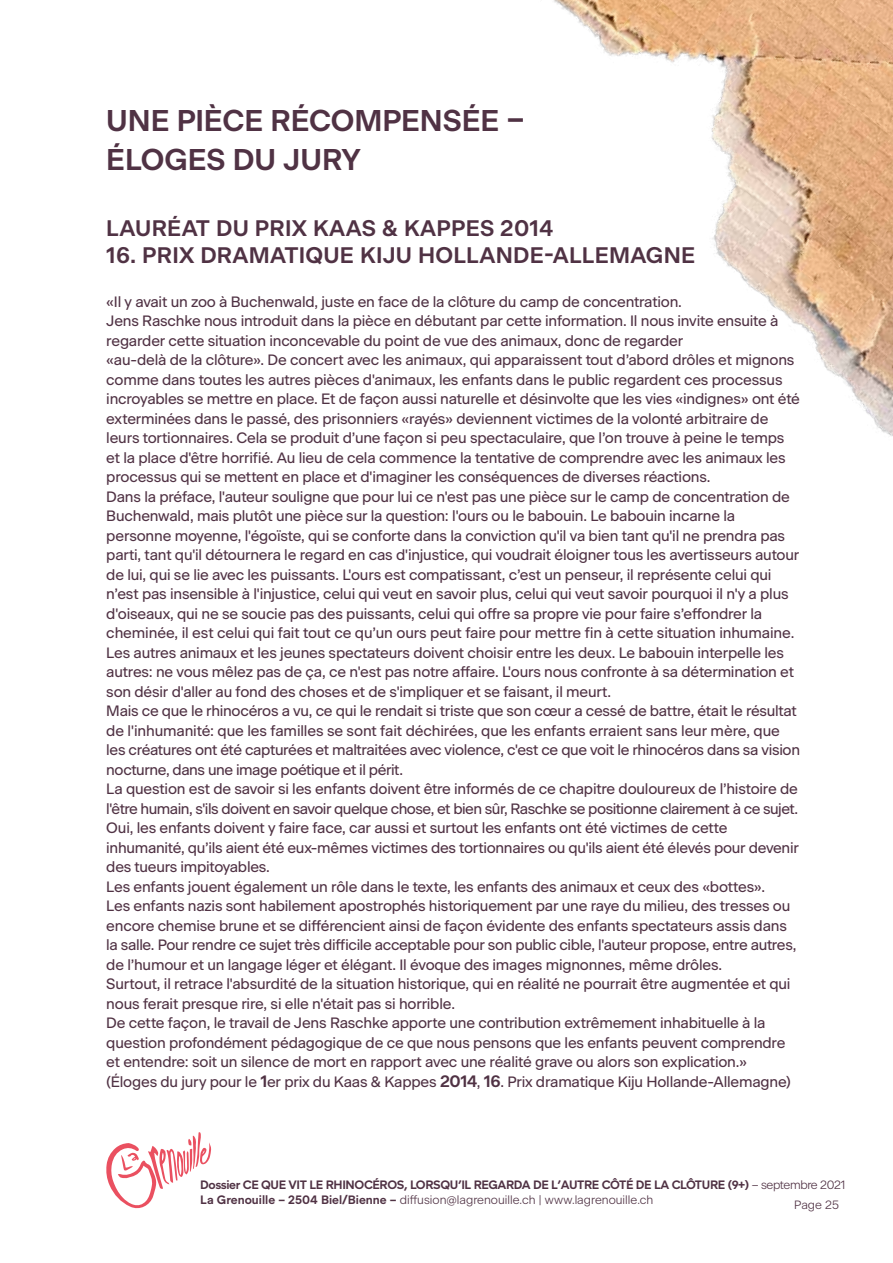
<style>
.page{position:relative;width:893px;height:1263px;background:#fff}
.page>*{position:absolute;margin:0;border:0;box-sizing:border-box;transform-origin:0 0}
.t1{font:600 30px/39px "Beausite Classic";letter-spacing:-.005em;color:#503244}
.t2{font:600 22.5px "Beausite Classic";letter-spacing:.01em;color:#503244}
.t3{font:15px/19.5px "Beausite Classic";letter-spacing:-.015em;color:#503244}
.t4{font:700 12px "Epoque Grotesk";letter-spacing:-.03em;color:#503244}
.t5{font:300 12px "Beausite Classic";color:#503244}
.s1{font-weight:600;font-size:16.5px}
.s2{font-family:"Beausite Classic";font-weight:300}
.s3{font-family:"Epoque Grotesk";font-weight:700}
</style>
<div class="page">
<img style="left:554px;top:0;width:339px;height:436px">
<svg style="left:106px;top:1132px;width:105px;height:77px"></svg>
<h1 class="t1" style="left:106px;top:99px;width:420px">UNE PIÈCE RÉCOMPENSÉE –<br>ÉLOGES DU JURY</h1>
<h2 class="t2" style="left:106px;top:211px;width:448px">LAURÉAT DU PRIX KAAS &amp; KAPPES 2014</h2>
<h2 class="t2" style="left:106px;top:238px;width:590px">16. PRIX DRAMATIQUE KIJU HOLLANDE-ALLEMAGNE</h2>
<p class="t3" style="left:106px;top:290px;width:695px">«Il y avait un zoo à Buchenwald, juste en face de la clôture du camp de concentration.<br>Jens Raschke nous introduit dans la pièce en débutant par cette information. Il nous invite ensuite à regarder cette situation inconcevable du point de vue des animaux, donc de regarder<br>«au-delà de la clôture». De concert avec les animaux, qui apparaissent tout d’abord drôles et mignons comme dans toutes les autres pièces d'animaux, les enfants dans le public regardent ces processus incroyables se mettre en place. Et de façon aussi naturelle et désinvolte que les vies «indignes» ont été exterminées dans le passé, des prisonniers «rayés» deviennent victimes de la volonté arbitraire de leurs tortionnaires. Cela se produit d’une façon si peu spectaculaire, que l’on trouve à peine le temps et la place d'être horrifié. Au lieu de cela commence la tentative de comprendre avec les animaux les processus qui se mettent en place et d'imaginer les conséquences de diverses réactions.<br>Dans la préface, l'auteur souligne que pour lui ce n'est pas une pièce sur le camp de concentration de Buchenwald, mais plutôt une pièce sur la question: l'ours ou le babouin. Le babouin incarne la personne moyenne, l'égoïste, qui se conforte dans la conviction qu'il va bien tant qu'il ne prendra pas parti, tant qu'il détournera le regard en cas d'injustice, qui voudrait éloigner tous les avertisseurs autour de lui, qui se lie avec les puissants. L'ours est compatissant, c’est un penseur, il représente celui qui n’est pas insensible à l'injustice, celui qui veut en savoir plus, celui qui veut savoir pourquoi il n'y a plus d'oiseaux, qui ne se soucie pas des puissants, celui qui offre sa propre vie pour faire s’effondrer la cheminée, il est celui qui fait tout ce qu’un ours peut faire pour mettre fin à cette situation inhumaine.<br>Les autres animaux et les jeunes spectateurs doivent choisir entre les deux. Le babouin interpelle les autres: ne vous mêlez pas de ça, ce n'est pas notre affaire. L'ours nous confronte à sa détermination et son désir d'aller au fond des choses et de s'impliquer et se faisant, il meurt.<br>Mais ce que le rhinocéros a vu, ce qui le rendait si triste que son cœur a cessé de battre, était le résultat de l'inhumanité: que les familles se sont fait déchirées, que les enfants erraient sans leur mère, que les créatures ont été capturées et maltraitées avec violence, c'est ce que voit le rhinocéros dans sa vision nocturne, dans une image poétique et il périt.<br>La question est de savoir si les enfants doivent être informés de ce chapitre douloureux de l’histoire de l'être humain, s'ils doivent en savoir quelque chose, et bien sûr, Raschke se positionne clairement à ce sujet.<br>Oui, les enfants doivent y faire face, car aussi et surtout les enfants ont été victimes de cette inhumanité, qu’ils aient été eux-mêmes victimes des tortionnaires ou qu'ils aient été élevés pour devenir des tueurs impitoyables.<br>Les enfants jouent également un rôle dans le texte, les enfants des animaux et ceux des «bottes».<br>Les enfants nazis sont habilement apostrophés historiquement par une raye du milieu, des tresses ou encore chemise brune et se différencient ainsi de façon évidente des enfants spectateurs assis dans la salle. Pour rendre ce sujet très difficile acceptable pour son public cible, l'auteur propose, entre autres, de l’humour et un langage léger et élégant. Il évoque des images mignonnes, même drôles.<br>Surtout, il retrace l'absurdité de la situation historique, qui en réalité ne pourrait être augmentée et qui nous ferait presque rire, si elle n'était pas si horrible.<br>De cette façon, le travail de Jens Raschke apporte une contribution extrêmement inhabituelle à la question profondément pédagogique de ce que nous pensons que les enfants peuvent comprendre et entendre: soit un silence de mort en rapport avec une réalité grave ou alors son explication.» (Éloges du jury pour le <span class="s1">1</span>er prix du Kaas &amp; Kappes <span class="s1">2014</span>, <span class="s1">16</span>. Prix dramatique Kiju Hollande-Allemagne)</p>
<p class="t4" style="left:200px;top:1177px;width:646px">Dossier CE QUE VIT LE RHINOCÉROS, LORSQU’IL REGARDA DE L’AUTRE CÔTÉ DE LA CLÔTURE (9+) <span class="s2">– septembre 2021</span></p>
<p class="t5" style="left:200px;top:1190px;width:455px"><span class="s3">La Grenouille – 2504 Biel/Bienne –</span> diffusion@lagrenouille.ch | www.lagrenouille.ch</p>
<p class="t5" style="left:794px;top:1196px;width:46px">Page 25</p>
</div>
